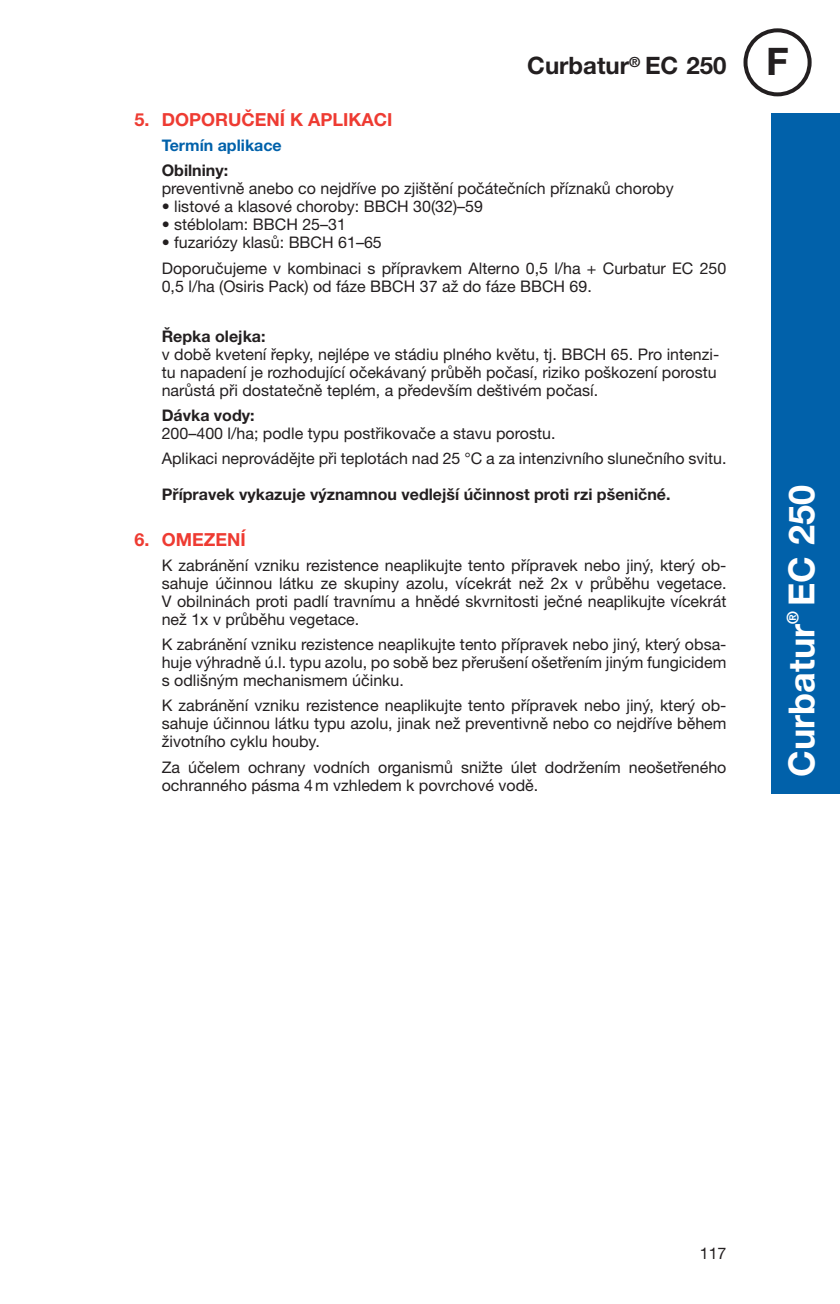
<style>
.page{position:relative;width:840px;height:1304px;background:#fff}
.page>*{position:absolute;margin:0;border:0;box-sizing:border-box;transform-origin:0 0}
.t1{font:700 36px "Helvetica Neue LT Pro";color:#fff}
.t2{font:700 24px "Helvetica Neue LT Pro";color:#231f20}
.t3{font:700 18px "Helvetica Neue LT Pro";color:#ee3b32}
.t4{font:16px/18px "Helvetica Neue LT Pro";color:#231f20}
.t5{font:700 16px "Helvetica Neue LT Pro";color:#231f20}
.t6{font:700 16px "Helvetica Neue LT Pro";color:#0161aa}
.t7{font:700 16px "Helvetica Neue LT Pro";color:#fff}
.s1{font-size:38px}
</style>
<div class="page">
<div style="left:771px;top:113px;width:68px;height:681px;background:#0161aa"></div>
<div style="left:743px;top:28px;width:68px;height:68px;border:4px solid #231f20;border-radius:50%"></div>
<h2 class="t2" style="left:527px;top:50px;width:263px">Curbatur<sup>®</sup> EC 250 <span class="s1">F</span></h2>
<p class="t3" style="left:134px;top:108px;width:42px">5. doporu</p>
<p class="t3" style="left:241px;top:108px;width:25px">čení</p>
<p class="t3" style="left:290px;top:108px;width:30px">k aplikaci</p>
<p class="t6" style="left:162px;top:136px;width:121px">Termín aplikace</p>
<p class="t5" style="left:162px;top:161px;width:68px">Obilniny:</p>
<p class="t4" style="left:162px;top:179px;width:513px">preventivně anebo co nejdříve po zjištění počátečních příznaků choroby</p>
<p class="t4" style="left:162px;top:197px;width:322px">• listové a klasové choroby: BBCH 30(32)–59</p>
<p class="t4" style="left:162px;top:215px;width:186px">• stéblolam: BBCH 25–31</p>
<p class="t4" style="left:162px;top:230px;width:566px;line-height:25px">• fuzariózy klasů: BBCH 61–65<br>Doporučujeme v kombinaci s přípravkem Alterno 0,5 l/ha + Curbatur EC 250</p>
<p class="t4" style="left:162px;top:276px;width:431px">0,5 l/ha (Osiris Pack) od fáze BBCH 37 až do fáze BBCH 69.</p>
<p class="t5" style="left:162px;top:326px;width:105px">Řepka olejka:</p>
<p class="t4" style="left:162px;top:345px;width:558px">v době kvetení řepky, nejlépe ve stádiu plného květu, tj. BBCH 65. Pro intenzi&shy;tu napadení je rozhodující očekávaný průběh počasí, riziko poškození porostu narůstá při dostatečně teplém, a především deštivém počasí.</p>
<p class="t5" style="left:162px;top:405px;width:94px">Dávka vody:</p>
<p class="t4" style="left:162px;top:420px;width:566px;line-height:25px">200–400 l/ha; podle typu postřikovače a stavu porostu.<br>Aplikaci neprovádějte při teplotách nad 25 °C a za intenzivního slunečního svitu.</p>
<p class="t5" style="left:162px;top:484px;width:510px">Přípravek vykazuje významnou vedlejší účinnost proti rzi pšeničné.</p>
<p class="t3" style="left:134px;top:528px;width:54px">6. Omezení</p>
<p class="t4" style="left:162px;top:556px;width:566px;text-align:justify">K zabránění vzniku rezistence neaplikujte tento přípravek nebo jiný, který ob&shy;sahuje účinnou látku ze skupiny azolu, vícekrát než 2x v průběhu vegetace.<br>V obilninách proti padlí travnímu a hnědé skvrnitosti ječné neaplikujte vícekrát než 1x v průběhu vegetace.</p>
<p class="t4" style="left:162px;top:635px;width:566px;text-align:justify">K zabránění vzniku rezistence neaplikujte tento přípravek nebo jiný, který obsa&shy;huje výhradně ú.l. typu azolu, po sobě bez přerušení ošetřením jiným fungicidem s odlišným mechanismem účinku.</p>
<p class="t4" style="left:162px;top:696px;width:566px;text-align:justify">K zabránění vzniku rezistence neaplikujte tento přípravek nebo jiný, který ob&shy;sahuje účinnou látku typu azolu, jinak než preventivně nebo co nejdříve během životního cyklu houby.</p>
<p class="t4" style="left:162px;top:757px;width:566px">Za účelem ochrany vodních organismů snižte úlet dodržením neošetřeného ochranného pásma 4m vzhledem k povrchové vodě.</p>
<h1 class="t1" style="left:778px;top:606px;width:123px;rotate:-90deg">EC 250</h1>
<p class="t7" style="left:782px;top:624px;width:14px;rotate:-90deg">®</p>
<h1 class="t1" style="left:778px;top:777px;width:154px;rotate:-90deg">Curbatur</h1>
<p class="t4" style="left:699px;top:1244px;width:28px">117</p>
</div>
